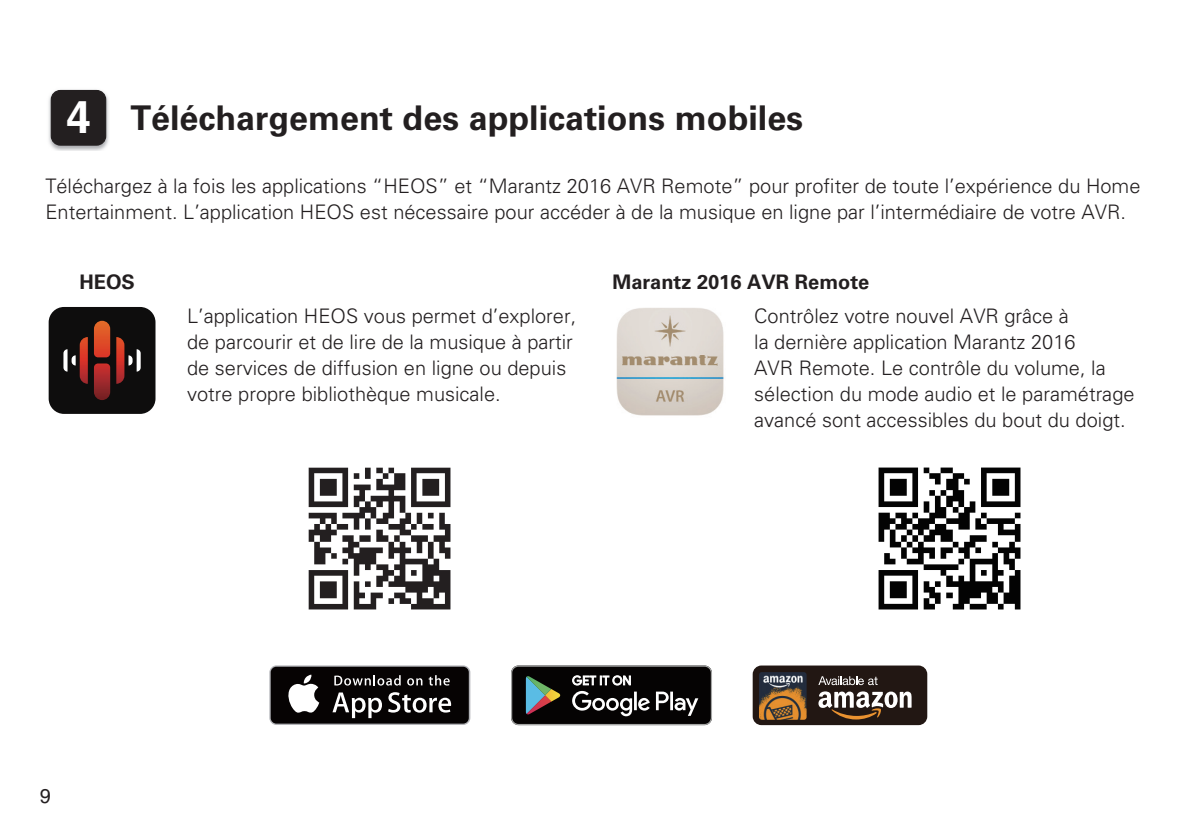
<style>
.page{position:relative;width:1191px;height:840px;background:#fff}
.page>*{position:absolute;margin:0;border:0;box-sizing:border-box;transform-origin:0 0}
.t1{font:700 34px "Univers LT Std";color:#231f20}
.t2{font:300 20px/26px "Univers LT Std";color:#231f20}
.t3{font:700 20px "Univers LT Std";color:#231f20}
.t4{font:20px "Helvetica LT Std";color:#231f20}
.s1{font-family:"Helvetica LT Std";font-size:44.8px;color:#fff}
</style>
<div class="page">
<img style="left:48px;top:89px;width:61px;height:62px">
<div style="left:51px;top:90px;width:55px;height:55px;background:#231f20;border-radius:9px"></div>
<div style="left:51px;top:90px;width:55px;height:56px;border:1px solid #231f20;border-radius:9px"></div>
<div style="left:49px;top:307px;width:106px;height:106px;background:#0e0d0d;border-radius:15px"></div>
<svg style="left:63px;top:337px;width:25px;height:46px"></svg>
<svg style="left:116px;top:337px;width:25px;height:46px"></svg>
<svg style="left:94px;top:320px;width:16px;height:37px"></svg>
<svg style="left:94px;top:363px;width:16px;height:37px"></svg>
<img style="left:616px;top:308px;width:108px;height:108px">
<img style="left:308px;top:467px;width:143px;height:143px">
<img style="left:878px;top:467px;width:143px;height:143px">
<div style="left:752px;top:665px;width:175px;height:59px;background:#221713;border-radius:9px"></div>
<svg style="left:818px;top:691px;width:93px;height:28px"></svg>
<svg style="left:818px;top:676px;width:59px;height:8px"></svg>
<svg style="left:269px;top:665px;width:201px;height:59px"></svg>
<div style="left:271px;top:666px;width:198px;height:57px;background:#060303;border-radius:6px"></div>
<svg style="left:288px;top:674px;width:31px;height:38px"></svg>
<svg style="left:332px;top:692px;width:50px;height:25px"></svg>
<svg style="left:388px;top:692px;width:63px;height:20px"></svg>
<svg style="left:334px;top:675px;width:67px;height:10px"></svg>
<svg style="left:407px;top:678px;width:15px;height:7px"></svg>
<svg style="left:429px;top:675px;width:21px;height:10px"></svg>
<svg style="left:511px;top:665px;width:201px;height:59px;background:#2d2d2d"></svg>
<img style="left:759px;top:672px;width:47px;height:47px">
<h1 class="t1" style="left:66px;top:98px;width:738px"><span class="s1">4</span> Téléchargement des applications mobiles</h1>
<p class="t2" style="left:45px;top:172px;width:1096px">Téléchargez à la fois les applications “HEOS” et “Marantz 2016 AVR Remote” pour profiter de toute l’expérience du Home<br>Entertainment. L’application HEOS est nécessaire pour accéder à de la musique en ligne par l’intermédiaire de votre AVR.</p>
<p class="t3" style="left:79px;top:270px;width:57px">HEOS</p>
<p class="t2" style="left:187px;top:303px;width:390px">L’application HEOS vous permet d’explorer, de parcourir et de lire de la musique à partir de services de diffusion en ligne ou depuis votre propre bibliothèque musicale.</p>
<p class="t3" style="left:612px;top:270px;width:258px">Marantz 2016 AVR Remote</p>
<p class="t2" style="left:754px;top:303px;width:382px">Contrôlez votre nouvel AVR grâce à<br>la dernière application Marantz 2016<br>AVR Remote. Le contrôle du volume, la sélection du mode audio et le paramétrage avancé sont accessibles du bout du doigt.</p>
<p class="t4" style="left:40px;top:784px;width:13px">9</p>
</div>
